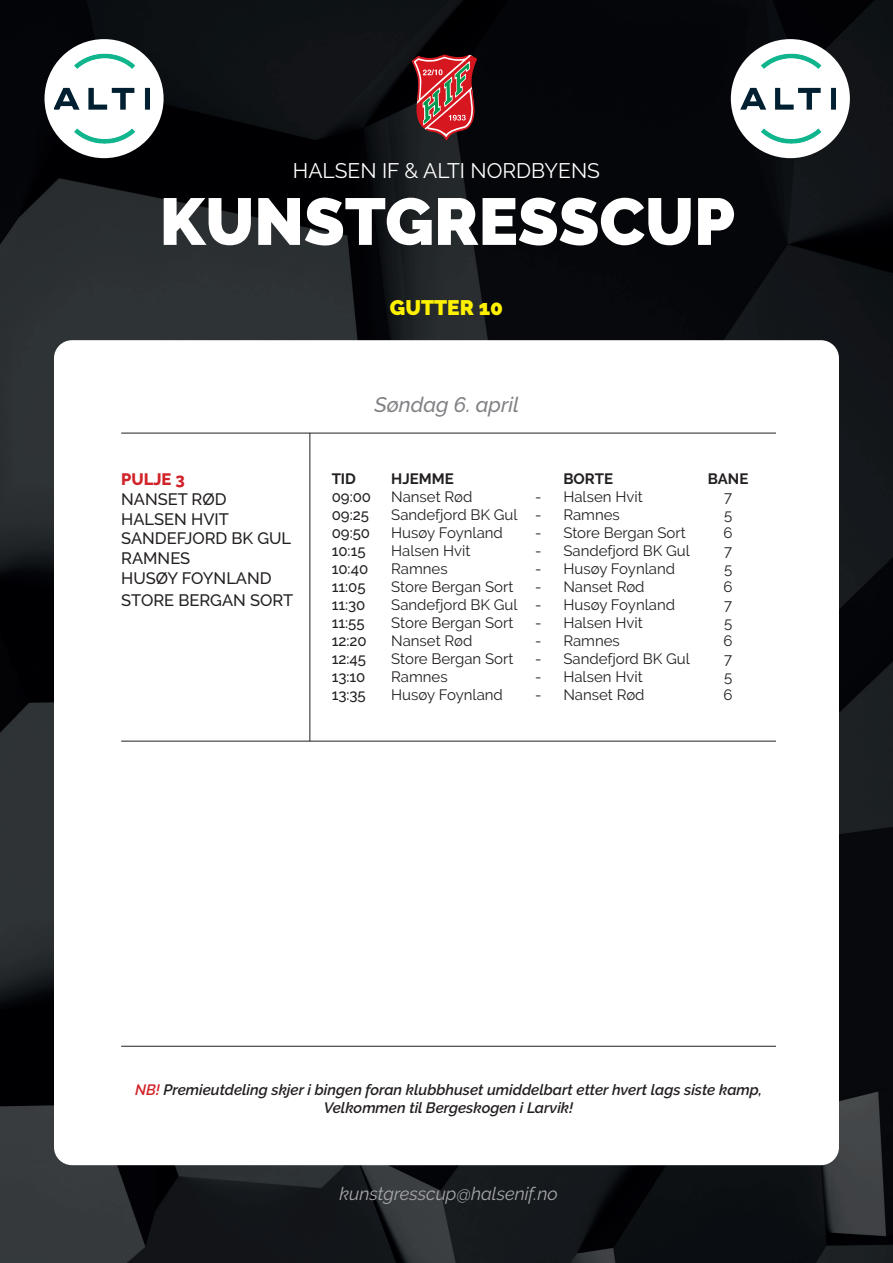
<style>
.page{position:relative;width:893px;height:1263px;background:#fff}
.page>*{position:absolute;margin:0;border:0;box-sizing:border-box;transform-origin:0 0}
.t1{font:900 66px "Raleway";color:#fff}
.t2{font:21px "Raleway";color:#fff}
.t3{font:italic 500 21px "Raleway";color:#808285}
.t4{font:900 21px "Raleway";color:#fff101}
.t5{font:italic 18px "Raleway";color:#a8a9ad}
.t6{font:500 16.5px/19.8px "Raleway";color:#231f20}
.t7{font:800 16.5px "Raleway";color:#d1232a}
.t8{font:15px/18px "Raleway";color:#231f20}
.t9{font:italic 600 15px/18px "Raleway";color:#231f20;text-align:center}
.t10{font:500 15px/18px "Raleway";color:#231f20}
.t11{font:700 15px "Raleway";color:#231f20}
.s1{color:#d1232a}
</style>
<div class="page">
<img style="left:0;top:0;width:893px;height:1263px">
<svg style="left:412px;top:55px;width:65px;height:85px;background:#9d4342"></svg>
<div style="left:54px;top:340px;width:785px;height:825px;background:#fff;border-radius:18px"></div>
<hr style="left:310px;top:433px;width:1px;height:308px;background:#231f20">
<hr style="left:121px;top:1046px;width:655px;height:1px;background:#231f20">
<hr style="left:121px;top:741px;width:655px;height:1px;background:#231f20">
<div style="left:45px;top:39px;width:119px;height:119px;background:#fff;border-radius:50%"></div>
<img style="left:55px;top:52px;width:95px;height:95px">
<div style="left:731px;top:39px;width:119px;height:119px;background:#fff;border-radius:50%"></div>
<img style="left:741px;top:52px;width:95px;height:95px">
<hr style="left:121px;top:433px;width:655px;height:1px;background:#231f20">
<h2 class="t2" style="left:293px;top:158px;width:309px">HALSEN IF &amp; ALTI NORDBYENS</h2>
<h1 class="t1" style="left:160px;top:183px;width:577px">KUNSTGRESSCUP</h1>
<h2 class="t4" style="left:390px;top:296px;width:115px">GUTTER 10</h2>
<p class="t7" style="left:121px;top:470px;width:65px">PULJE 3</p>
<p class="t6" style="left:121px;top:489px;width:172px">NANSET RØD<br>HALSEN HVIT<br>SANDEFJORD BK GUL<br>RAMNES<br>HUSØY FOYNLAND</p>
<p class="t6" style="left:121px;top:590px;width:174px">STORE BERGAN SORT</p>
<h2 class="t3" style="left:374px;top:393px;width:146px">Søndag 6. april</h2>
<p class="t11" style="left:332px;top:470px;width:26px">TID</p>
<p class="t10" style="left:332px;top:487px;width:41px">09:00<br>09:25<br>09:50<br>10:15<br>10:40<br>11:05<br>11:30<br>11:55<br>12:20<br>12:45<br>13:10<br>13:35</p>
<p class="t11" style="left:391px;top:470px;width:64px">HJEMME</p>
<p class="t8" style="left:391px;top:487px;width:128px">Nanset Rød<br>Sandefjord BK Gul<br>Husøy Foynland<br>Halsen Hvit<br>Ramnes<br>Store Bergan Sort<br>Sandefjord BK Gul<br>Store Bergan Sort<br>Nanset Rød<br>Store Bergan Sort<br>Ramnes<br>Husøy Foynland</p>
<p class="t8" style="left:535px;top:487px;width:8px;text-align:justify">- - - - - - - - - - - -</p>
<p class="t11" style="left:563px;top:470px;width:51px">BORTE</p>
<p class="t8" style="left:563px;top:487px;width:128px">Halsen Hvit<br>Ramnes<br>Store Bergan Sort<br>Sandefjord BK Gul<br>Husøy Foynland<br>Nanset Rød<br>Husøy Foynland<br>Halsen Hvit<br>Ramnes<br>Sandefjord BK Gul<br>Halsen Hvit<br>Nanset Rød</p>
<p class="t11" style="left:708px;top:470px;width:42px">BANE</p>
<p class="t8" style="left:724px;top:487px;width:11px;text-align:justify">7<br>5<br>6<br>7<br>5<br>6<br>7<br>5<br>6<br>7<br>5<br>6</p>
<p class="t9" style="left:135px;top:1081px;width:629px"><span class="s1">NB!</span> Premieutdeling skjer i bingen foran klubbhuset umiddelbart etter hvert lags siste kamp,<br>Velkommen til Bergeskogen i Larvik!</p>
<p class="t5" style="left:340px;top:1183px;width:220px">kunstgresscup@halsenif.no</p>
</div>
